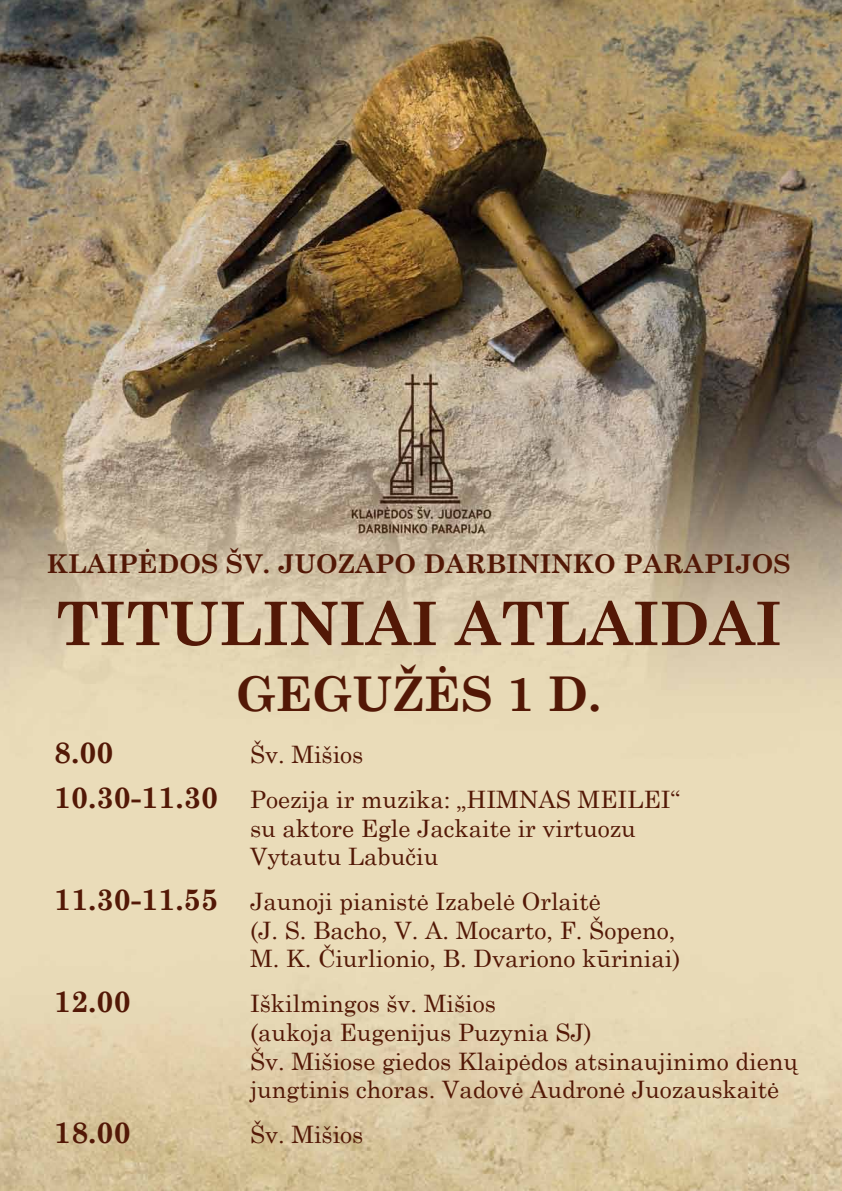
<style>
.page{position:relative;width:842px;height:1191px;background:#fff}
.page>*{position:absolute;margin:0;border:0;box-sizing:border-box;transform-origin:0 0}
.t1{font:700 60px "Century Schoolbook";color:#531806}
.t2{font:700 48px "Century Schoolbook";color:#531806}
.t3{font:700 30px "Century Schoolbook";color:#531806}
.t4{font:700 26px "Century Schoolbook";color:#531806}
.t5{font:24px/28.8px "Century Schoolbook";color:#531806}
.s1{font-weight:700;font-size:30px}
</style>
<div class="page">
<img style="left:0;top:0;width:842px;height:1191px">
<p class="t4" style="left:47px;top:543px;width:745px">KLAIPĖDOS ŠV. JUOZAPO DARBININKO PARAPIJOS</p>
<h1 class="t1" style="left:56px;top:577px;width:727px">TITULINIAI ATLAIDAI</h1>
<h2 class="t2" style="left:236px;top:656px;width:367px">GEGUŽĖS 1 D.</h2>
<p class="t5" style="left:54px;top:730px;width:627px;line-height:44.5px;text-indent:196px">Šv. Mišios<br><span class="s1">10.30-11.30</span> Poezija ir muzika: „HIMNAS MEILEI“</p>
<p class="t5" style="left:250px;top:811px;width:387px">su aktore Egle Jackaite ir virtuozu<br>Vytautu Labučiu</p>
<p class="t3" style="left:54px;top:875px;width:166px">11.30-11.55</p>
<p class="t5" style="left:250px;top:884px;width:432px">Jaunoji pianistė Izabelė Orlaitė<br>(J. S. Bacho, V. A. Mocarto, F. Šopeno,<br>M. K. Čiurlionio, B. Dvariono kūriniai)</p>
<p class="t3" style="left:54px;top:978px;width:79px">12.00</p>
<p class="t5" style="left:250px;top:986px;width:550px">Iškilmingos šv. Mišios<br>(aukoja Eugenijus Puzynia SJ)<br>Šv. Mišiose giedos Klaipėdos atsinaujinimo dienų jungtinis choras. Vadovė Audronė Juozauskaitė</p>
<p class="t3" style="left:54px;top:1108px;width:79px">18.00</p>
<p class="t5" style="left:250px;top:1117px;width:115px">Šv. Mišios</p>
<p class="t3" style="left:54px;top:729px;width:61px">8.00</p>
</div>
